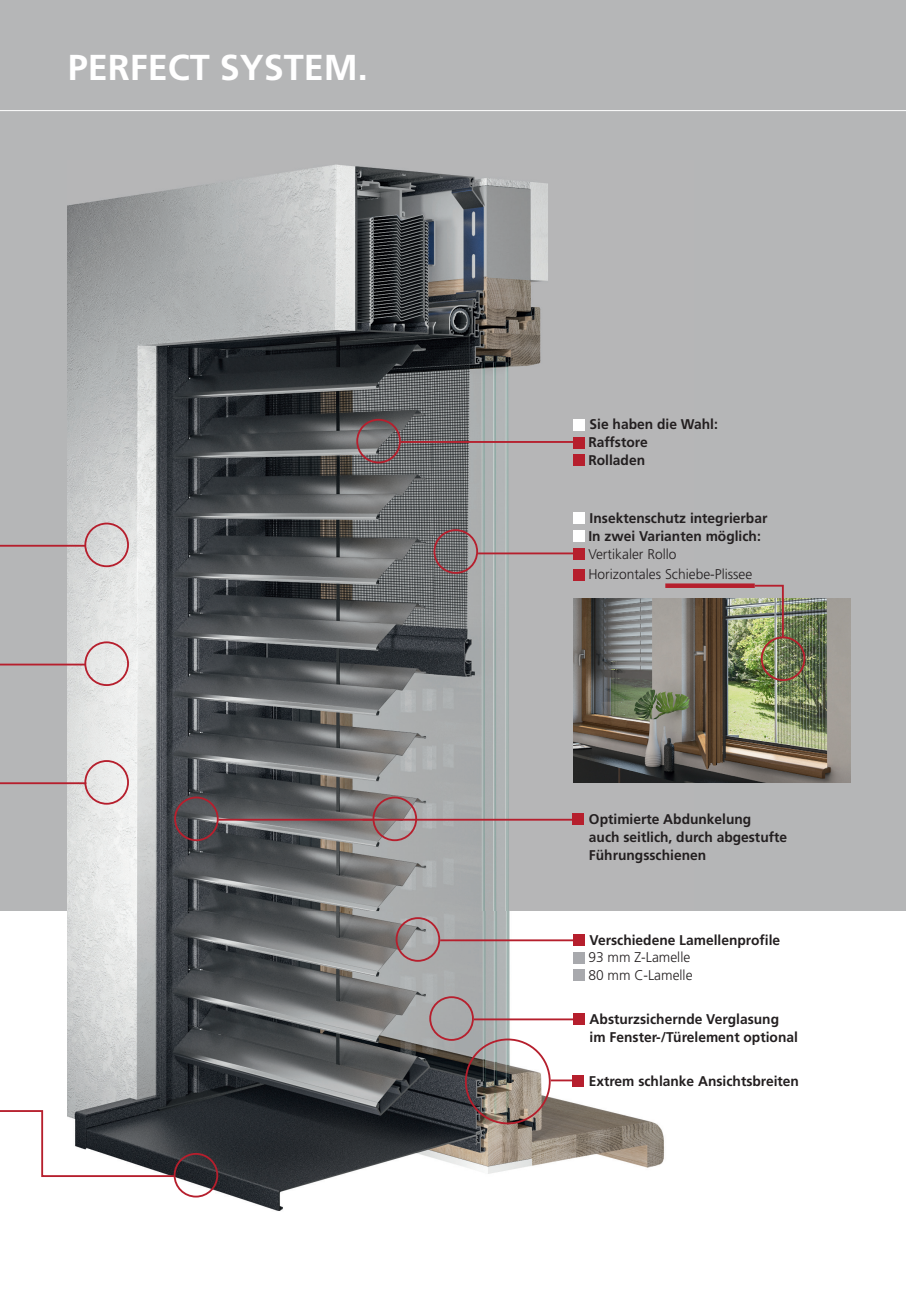
<style>
.page{position:relative;width:906px;height:1289px;background:#fff}
.page>*{position:absolute;margin:0;border:0;box-sizing:border-box;transform-origin:0 0}
.t1{font:700 36px "Frutiger LT Std";color:#fff}
.t2{font:700 14.1px/17.7px "Frutiger LT Std";color:#231f20}
.t3{font:300 14.1px/17.7px "Frutiger LT Std";color:#231f20}
</style>
<div class="page">
<div style="left:0;top:0;width:906px;height:910px;background:#b5b6b7"></div>
<img style="left:68px;top:164px;width:626px;height:1047px">
<hr style="left:0;top:110px;width:906px;height:1px;background:#fff">
<div style="left:572px;top:813px;width:12px;height:12px;background:#b61f2d"></div>
<div style="left:573px;top:419px;width:11px;height:11px;background:#fff"></div>
<div style="left:573px;top:437px;width:11px;height:11px;background:#b61f2d"></div>
<div style="left:573px;top:454px;width:11px;height:12px;background:#b61f2d"></div>
<div style="left:573px;top:934px;width:11px;height:11px;background:#b61f2d"></div>
<div style="left:573px;top:952px;width:11px;height:11px;background:#a8a9ad"></div>
<div style="left:573px;top:969px;width:11px;height:12px;background:#a8a9ad"></div>
<div style="left:573px;top:1013px;width:11px;height:12px;background:#b61f2d"></div>
<div style="left:572px;top:1075px;width:12px;height:11px;background:#b61f2d"></div>
<div style="left:573px;top:512px;width:11px;height:12px;background:#fff"></div>
<div style="left:573px;top:530px;width:11px;height:12px;background:#fff"></div>
<div style="left:573px;top:548px;width:11px;height:11px;background:#b61f2d"></div>
<div style="left:573px;top:569px;width:11px;height:11px;background:#b61f2d"></div>
<div style="left:433px;top:529px;width:45px;height:45px;border:2px solid #b61f2d;border-radius:50%"></div>
<div style="left:465px;top:1038px;width:85px;height:86px;border:2px solid #b61f2d;border-radius:50%"></div>
<div style="left:395px;top:917px;width:45px;height:44px;border:2px solid #b61f2d;border-radius:50%"></div>
<div style="left:372px;top:796px;width:45px;height:45px;border:2px solid #b61f2d;border-radius:50%"></div>
<div style="left:356px;top:419px;width:45px;height:44px;border:2px solid #b61f2d;border-radius:50%"></div>
<div style="left:174px;top:796px;width:45px;height:45px;border:2px solid #b61f2d;border-radius:50%"></div>
<hr style="left:478px;top:552px;width:101px;height:2px;background:#b61f2d">
<hr style="left:550px;top:1079px;width:26px;height:2px;background:#b61f2d">
<hr style="left:440px;top:939px;width:138px;height:2px;background:#b61f2d">
<hr style="left:362px;top:818px;width:217px;height:2px;background:#b61f2d">
<hr style="left:401px;top:441px;width:178px;height:2px;background:#b61f2d">
<hr style="left:218px;top:818px;width:154px;height:2px;background:#b61f2d">
<div style="left:84px;top:522px;width:45px;height:45px;border:2px solid #b61f2d;border-radius:50%"></div>
<hr style="left:0;top:545px;width:86px;height:1px;background:#b61f2d">
<div style="left:84px;top:641px;width:45px;height:45px;border:2px solid #b61f2d;border-radius:50%"></div>
<hr style="left:0;top:663px;width:86px;height:2px;background:#b61f2d">
<div style="left:174px;top:1152px;width:44px;height:45px;border:2px solid #b61f2d;border-radius:50%"></div>
<svg style="left:0;top:1109px;width:176px;height:68px"></svg>
<div style="left:84px;top:760px;width:45px;height:44px;border:2px solid #b61f2d;border-radius:50%"></div>
<hr style="left:0;top:782px;width:86px;height:2px;background:#b61f2d">
<div style="left:429px;top:996px;width:45px;height:44px;border:2px solid #b61f2d;border-radius:50%"></div>
<hr style="left:474px;top:1018px;width:104px;height:2px;background:#b61f2d">
<img style="left:573px;top:598px;width:277px;height:184px">
<div style="left:761px;top:636px;width:44px;height:45px;border:2px solid #b61f2d;border-radius:50%"></div>
<img style="left:753px;top:584px;width:31px;height:56px">
<div style="left:665px;top:583px;width:89px;height:5px;background:#b61f2d"></div>
<h1 class="t1" style="left:68px;top:47px;width:302px">PERFECT SYSTEM.</h1>
<p class="t2" style="left:588px;top:416px;width:131px">Sie haben die Wahl:<br>Raffstore<br>Rolladen</p>
<p class="t2" style="left:588px;top:509px;width:180px">Insektenschutz integrierbar<br>In zwei Varianten möglich:</p>
<p class="t3" style="left:588px;top:543px;width:165px;line-height:20.7px">Vertikaler Rollo<br>Horizontales Schiebe-Plissee</p>
<p class="t2" style="left:589px;top:810px;width:200px">Optimierte Abdunkelung<br>auch seitlich, durch abgestufte<br>Führungsschienen</p>
<p class="t2" style="left:589px;top:930px;width:192px">Verschiedene Lamellenprofile</p>
<p class="t3" style="left:588px;top:948px;width:106px">93 mm Z-Lamelle<br>80 mm C-Lamelle</p>
<p class="t2" style="left:589px;top:1010px;width:210px">Absturzsichernde Verglasung im Fenster-/Türelement optional</p>
<p class="t2" style="left:589px;top:1071px;width:212px">Extrem schlanke Ansichtsbreiten</p>
</div>
